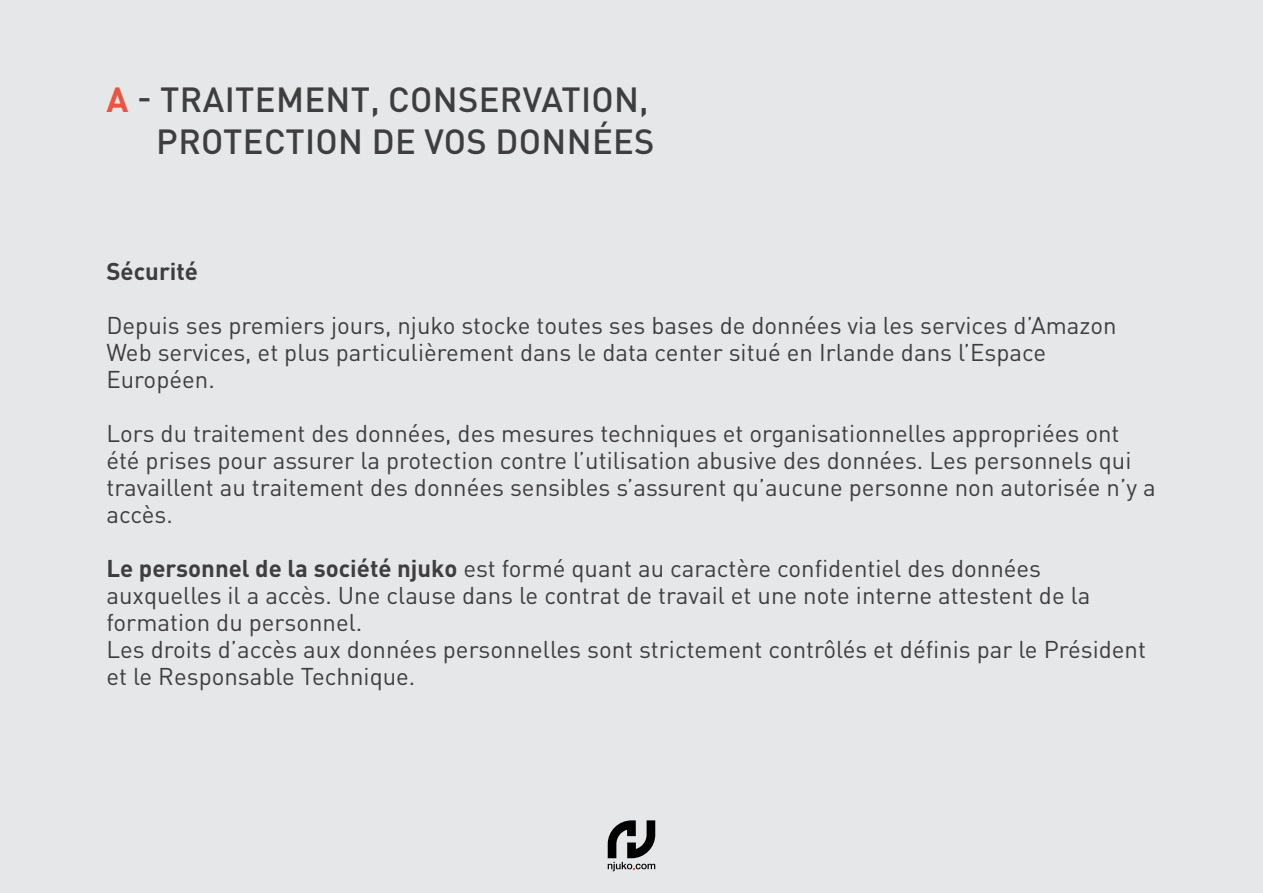
<style>
.page{position:relative;width:1263px;height:893px;background:#e6e7e9}
.page>*{position:absolute;margin:0;border:0;box-sizing:border-box;transform-origin:0 0}
.t1{font:500 34.5px/41.4px "DIN Pro";letter-spacing:.01em;color:#3e3e3f;text-align:right}
.t2{font:24px/27px "DIN Pro";color:#3e3e3f}
.t3{font:700 24px "DIN Pro";color:#3e3e3f}
.s1{font-weight:700;color:#ea5440}
.s2{font-weight:700}
</style>
<div class="page">
<svg style="left:608px;top:820px;width:47px;height:51px"></svg>
<p class="t1" style="left:107px;top:78px;width:549px"><span class="s1">A</span> - TRAITEMENT, CONSERVATION,<br>PROTECTION DE VOS DONNÉES</p>
<p class="t3" style="left:106px;top:255px;width:93px">Sécurité</p>
<p class="t2" style="left:106px;top:311px;width:1012px">Depuis ses premiers jours, njuko stocke toutes ses bases de données via les services d’Amazon<br>Web services, et plus particulièrement dans le data center situé en Irlande dans l’Espace<br>Européen.</p>
<p class="t2" style="left:106px;top:419px;width:1051px">Lors du traitement des données, des mesures techniques et organisationnelles appropriées ont été prises pour assurer la protection contre l’utilisation abusive des données. Les personnels qui travaillent au traitement des données sensibles s’assurent qu’aucune personne non autorisée n’y a accès.</p>
<p class="t2" style="left:106px;top:554px;width:985px"><span class="s2">Le personnel de la société njuko</span> est formé quant au caractère confidentiel des données auxquelles il a accès. Une clause dans le contrat de travail et une note interne attestent de la formation du personnel.</p>
<p class="t2" style="left:106px;top:635px;width:1041px">Les droits d’accès aux données personnelles sont strictement contrôlés et définis par le Président et le Responsable Technique.</p>
</div>
